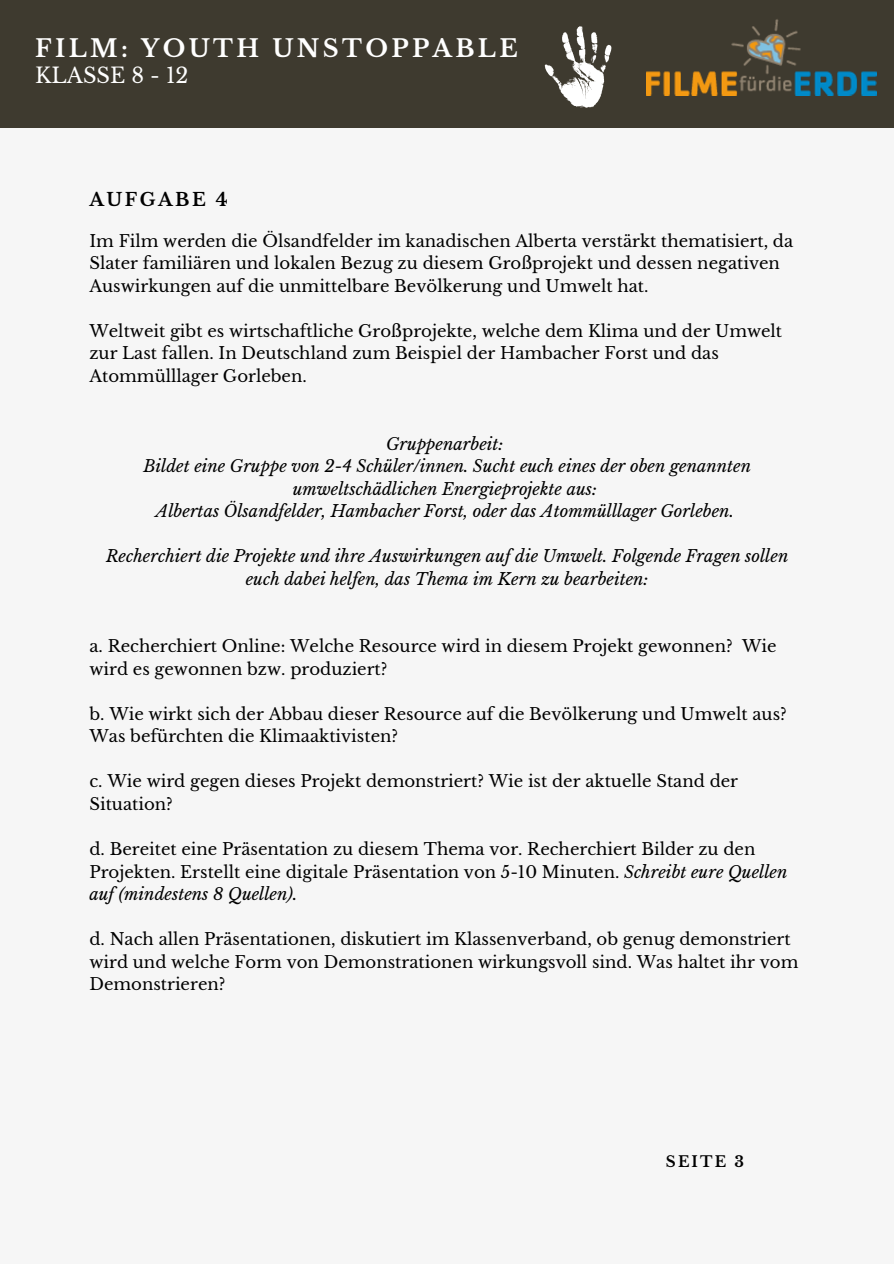
<style>
.page{position:relative;width:894px;height:1264px;background:#fff}
.page>*{position:absolute;margin:0;border:0;box-sizing:border-box;transform-origin:0 0}
.t1{font:700 24px "Libre Baskerville";letter-spacing:.14em;color:#fff}
.t2{font:21px "Libre Baskerville";color:#fff}
.t3{font:700 18px "Libre Baskerville";letter-spacing:.14em;color:#000}
.t4{font:16.5px/22.5px "Libre Baskerville";color:#000}
.t5{font:italic 16.5px/22.5px "Libre Baskerville";color:#000;text-align:center}
.t6{font:700 15px "Libre Baskerville";letter-spacing:.14em;color:#000}
.s1{font-style:italic}
</style>
<div class="page">
<div style="left:0;top:0;width:893px;height:1263px;background:#f6f6f6"></div>
<div style="left:0;top:0;width:893px;height:127px;background:#3e3a2f"></div>
<img style="left:646px;top:19px;width:230px;height:77px">
<svg style="left:544px;top:26px;width:67px;height:82px"></svg>
<h1 class="t1" style="left:35px;top:34px;width:484px">FILM: YOUTH UNSTOPPABLE</h1>
<p class="t2" style="left:35px;top:63px;width:155px">KLASSE 8 - 12</p>
<p class="t3" style="left:89px;top:189px;width:140px">AUFGABE 4</p>
<p class="t4" style="left:89px;top:230px;width:705px">Im Film werden die Ölsandfelder im kanadischen Alberta verstärkt thematisiert, da<br>Slater familiären und lokalen Bezug zu diesem Großprojekt und dessen negativen<br>Auswirkungen auf die unmittelbare Bevölkerung und Umwelt hat.</p>
<p class="t4" style="left:89px;top:320px;width:694px">Weltweit gibt es wirtschaftliche Großprojekte, welche dem Klima und der Umwelt zur Last fallen. In Deutschland zum Beispiel der Hambacher Forst und das<br>Atommülllager Gorleben.</p>
<p class="t5" style="left:143px;top:432px;width:609px">Gruppenarbeit:<br>Bildet eine Gruppe von 2-4 Schüler/innen. Sucht euch eines der oben genannten umweltschädlichen Energieprojekte aus:<br>Albertas Ölsandfelder, Hambacher Forst, oder das Atommülllager Gorleben.</p>
<p class="t5" style="left:106px;top:545px;width:683px">Recherchiert die Projekte und ihre Auswirkungen auf die Umwelt. Folgende Fragen sollen euch dabei helfen, das Thema im Kern zu bearbeiten:</p>
<p class="t4" style="left:89px;top:635px;width:688px">a. Recherchiert Online: Welche Resource wird in diesem Projekt gewonnen? Wie wird es gewonnen bzw. produziert?</p>
<p class="t4" style="left:89px;top:703px;width:698px">b. Wie wirkt sich der Abbau dieser Resource auf die Bevölkerung und Umwelt aus?<br>Was befürchten die Klimaaktivisten?</p>
<p class="t4" style="left:89px;top:770px;width:650px">c. Wie wird gegen dieses Projekt demonstriert? Wie ist der aktuelle Stand der<br>Situation?</p>
<p class="t4" style="left:89px;top:838px;width:699px">d. Bereitet eine Präsentation zu diesem Thema vor. Recherchiert Bilder zu den<br>Projekten. Erstellt eine digitale Präsentation von 5-10 Minuten. <span class="s1">Schreibt eure Quellen auf (mindestens 8 Quellen).</span></p>
<p class="t4" style="left:89px;top:928px;width:710px">d. Nach allen Präsentationen, diskutiert im Klassenverband, ob genug demonstriert wird und welche Form von Demonstrationen wirkungsvoll sind. Was haltet ihr vom<br>Demonstrieren?</p>
<p class="t6" style="left:665px;top:1152px;width:79px">SEITE 3</p>
</div>
